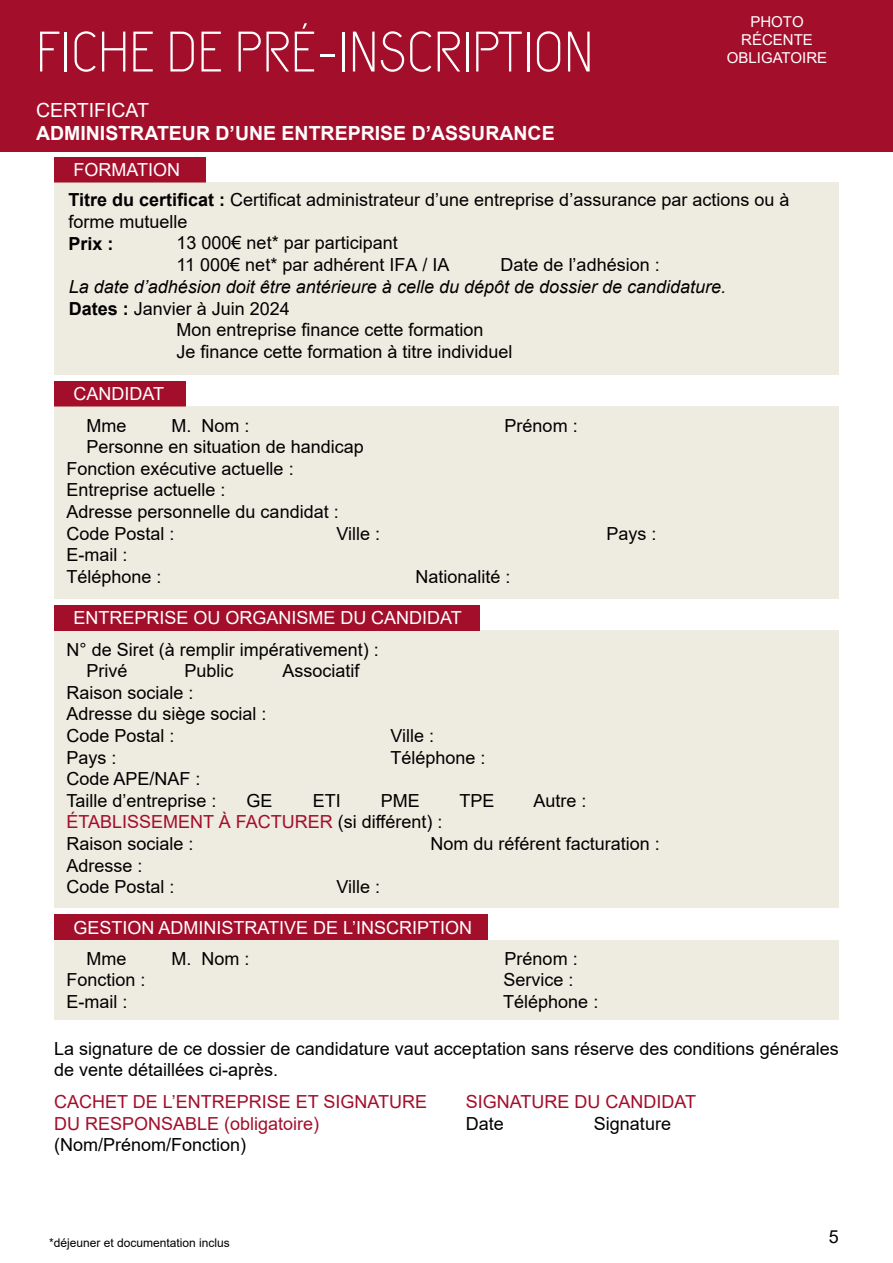
<style>
.page{position:relative;width:893px;height:1263px;background:#fff}
.page>*{position:absolute;margin:0;border:0;box-sizing:border-box;transform-origin:0 0}
.t1{font:57px "Capsuula";color:#fff}
.t2{font:700 19.5px "Arial";color:#fff}
.t3{font:19.5px "Arial";color:#fff}
.t4{font:18px/21.6px "Arial";color:#000}
.t5{font:18px/21.6px "Arial";color:#a30e2b}
.t6{font:18px "Arial";color:#fff}
.t7{font:italic 18px "Arial";color:#000}
.t8{font:700 18px "Arial";color:#000}
.t9{font:15px/18px "Arial";color:#fff;text-align:center}
.t10{font:12px "Arial";color:#000}
.s1{color:#fff}
.s2{font-weight:700}
.s3{font-style:inherit}
.s4{color:#a30e2b}
</style>
<div class="page">
<div style="left:0;top:0;width:893px;height:152px;background:#a30e2b"></div>
<div style="left:54px;top:157px;width:151px;height:26px;background:#a30e2b"></div>
<div style="left:54px;top:183px;width:785px;height:192px;background:#eeebe0"></div>
<div style="left:54px;top:381px;width:131px;height:25px;background:#a30e2b"></div>
<div style="left:54px;top:406px;width:785px;height:193px;background:#eeebe0"></div>
<div style="left:54px;top:940px;width:785px;height:79px;background:#eeebe0"></div>
<div style="left:54px;top:914px;width:433px;height:26px;background:#a30e2b"></div>
<div style="left:54px;top:630px;width:785px;height:278px;background:#eeebe0"></div>
<div style="left:54px;top:604px;width:425px;height:26px;background:#a30e2b"></div>
<h1 class="t1" style="left:36px;top:19px;width:559px">FICHE DE PRÉ-INSCRIPTION</h1>
<p class="t3" style="left:36px;top:97px;width:115px">CERTIFICAT</p>
<p class="t2" style="left:36px;top:120px;width:520px">ADMINISTRATEUR D’UNE ENTREPRISE D’ASSURANCE</p>
<p class="t9" style="left:727px;top:13px;width:102px">PHOTO<br>RÉCENTE<br>OBLIGATOIRE</p>
<p class="t4" style="left:68px;top:155px;width:722px;line-height:30.2px"><span class="s1">FORMATION<br></span><span class="s2">Titre du certificat :</span> Certificat administrateur d’une entreprise d’assurance par actions ou à</p>
<p class="t4" style="left:68px;top:211px;width:121px">forme mutuelle</p>
<p class="t8" style="left:68px;top:231px;width:47px">Prix :</p>
<p class="t4" style="left:177px;top:232px;width:274px">13 000€ net* par participant<br>11 000€ net* par adhérent IFA <span class="s3">/ IA</span></p>
<p class="t4" style="left:501px;top:254px;width:161px">Date de l’adhésion :</p>
<p class="t7" style="left:69px;top:275px;width:659px">La date d’adhésion doit être antérieure à celle du dépôt de dossier de candidature.</p>
<p class="t4" style="left:69px;top:297px;width:223px"><span class="s2">Dates :</span> Janvier à Juin 2024</p>
<p class="t4" style="left:176px;top:319px;width:309px">Mon entreprise finance cette formation</p>
<p class="t4" style="left:176px;top:340px;width:338px">Je finance cette formation à titre individuel</p>
<p class="t6" style="left:73px;top:382px;width:92px">CANDIDAT</p>
<p class="t4" style="left:87px;top:414px;width:41px">Mme</p>
<p class="t4" style="left:172px;top:414px;width:80px">M. Nom :</p>
<p class="t4" style="left:505px;top:414px;width:75px">Prénom :</p>
<p class="t4" style="left:67px;top:436px;width:299px;text-indent:20px">Personne en situation de handicap<br>Fonction exécutive actuelle :<br>Entreprise actuelle :<br>Adresse personnelle du candidat :<br>Code Postal :</p>
<p class="t4" style="left:337px;top:522px;width:45px">Ville :</p>
<p class="t4" style="left:607px;top:522px;width:52px">Pays :</p>
<p class="t4" style="left:67px;top:544px;width:97px">E-mail :<br>Téléphone :</p>
<p class="t4" style="left:416px;top:566px;width:97px">Nationalité :</p>
<p class="t6" style="left:73px;top:605px;width:390px">ENTREPRISE OU ORGANISME DU CANDIDAT</p>
<p class="t4" style="left:87px;top:638px;width:294px;text-indent:-20px">N° de Siret (à remplir impérativement) :<br>Privé</p>
<p class="t4" style="left:185px;top:660px;width:51px">Public</p>
<p class="t4" style="left:283px;top:660px;width:79px">Associatif</p>
<p class="t4" style="left:67px;top:681px;width:202px">Raison sociale :<br>Adresse du siège social :<br>Code Postal :</p>
<p class="t4" style="left:391px;top:725px;width:45px">Ville :</p>
<p class="t4" style="left:67px;top:746px;width:52px">Pays :</p>
<p class="t4" style="left:391px;top:746px;width:97px">Téléphone :</p>
<p class="t4" style="left:67px;top:768px;width:152px">Code APE/NAF :<br>Taille d’entreprise :</p>
<p class="t4" style="left:247px;top:789px;width:28px">GE</p>
<p class="t4" style="left:313px;top:789px;width:30px">ETI</p>
<p class="t4" style="left:381px;top:789px;width:41px">PME</p>
<p class="t4" style="left:459px;top:789px;width:37px">TPE</p>
<p class="t4" style="left:533px;top:789px;width:55px">Autre :</p>
<p class="t4" style="left:67px;top:811px;width:378px"><span class="s4">ÉTABLISSEMENT À FACTURER</span> (si différent) :<br>Raison sociale :</p>
<p class="t4" style="left:431px;top:833px;width:231px">Nom du référent facturation :</p>
<p class="t4" style="left:67px;top:854px;width:110px">Adresse :<br>Code Postal :</p>
<p class="t4" style="left:337px;top:876px;width:45px">Ville :</p>
<p class="t6" style="left:73px;top:915px;width:400px">GESTION ADMINISTRATIVE DE L’INSCRIPTION</p>
<p class="t4" style="left:87px;top:947px;width:41px">Mme</p>
<p class="t4" style="left:172px;top:947px;width:80px">M. Nom :</p>
<p class="t4" style="left:505px;top:947px;width:75px">Prénom :</p>
<p class="t4" style="left:67px;top:969px;width:81px">Fonction :</p>
<p class="t4" style="left:504px;top:969px;width:72px">Service :</p>
<p class="t4" style="left:67px;top:991px;width:63px">E-mail :</p>
<p class="t4" style="left:503px;top:991px;width:97px">Téléphone :</p>
<p class="t4" style="left:54px;top:1037px;width:786px">La signature de ce dossier de candidature vaut acceptation sans réserve des conditions générales de vente détaillées ci-après.</p>
<p class="t5" style="left:54px;top:1091px;width:374px">CACHET DE L’ENTREPRISE ET SIGNATURE<br>DU RESPONSABLE (obligatoire)</p>
<p class="t4" style="left:54px;top:1134px;width:194px">(Nom/Prénom/Fonction)</p>
<p class="t5" style="left:466px;top:1091px;width:232px">SIGNATURE DU CANDIDAT</p>
<p class="t4" style="left:466px;top:1112px;width:40px">Date</p>
<p class="t4" style="left:594px;top:1112px;width:79px">Signature</p>
<p class="t10" style="left:49px;top:1234px;width:182px">*déjeuner et documentation inclus</p>
<p class="t4" style="left:829px;top:1226px;width:12px">5</p>
</div>
